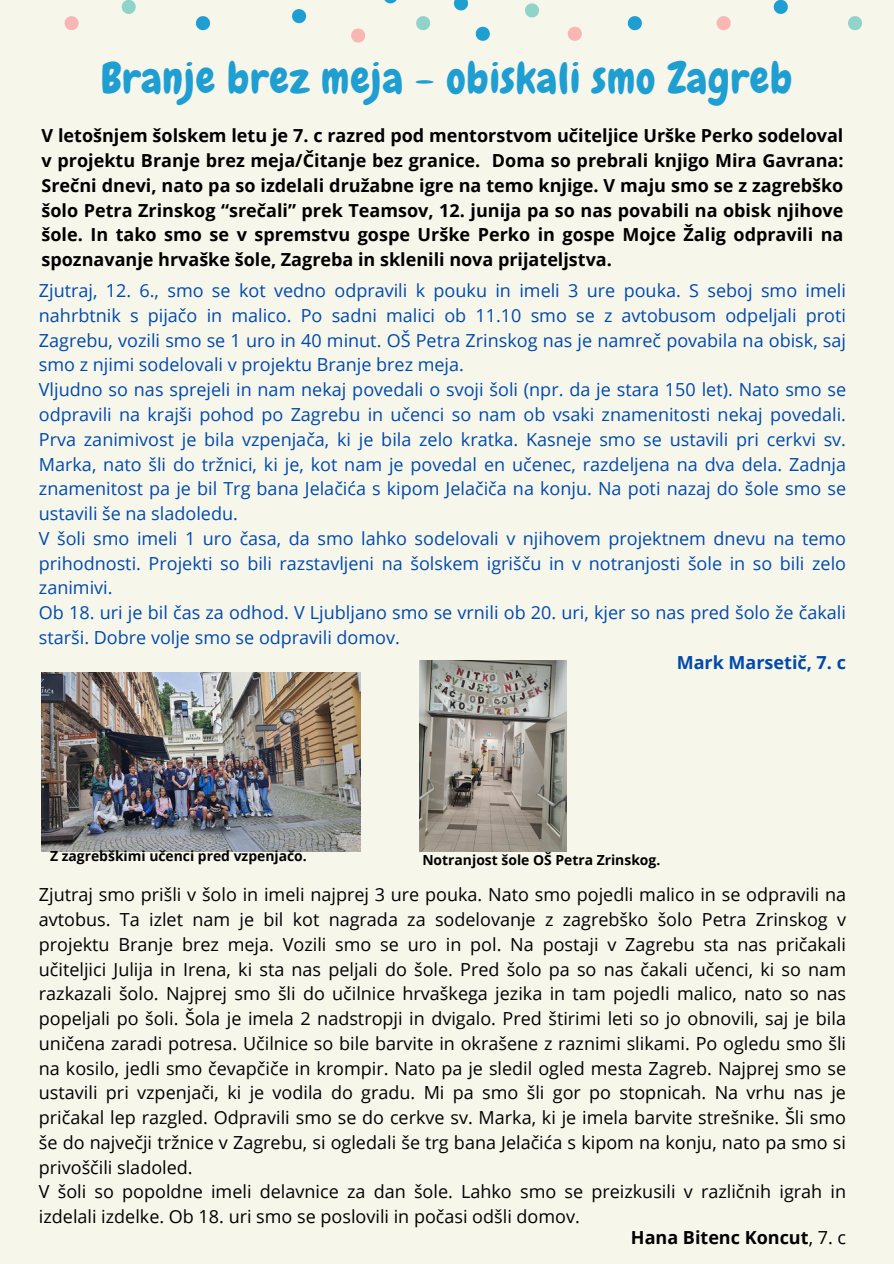
<style>
.page{position:relative;width:894px;height:1264px;background:#fff}
.page>*{position:absolute;margin:0;border:0;box-sizing:border-box;transform-origin:0 0}
.t1{font:43.05px "Chewy";letter-spacing:.02em;color:#1e9ed1}
.t2{font:18px/24.8px "Open Sans";color:#000}
.t3{font:18px "Open Sans";color:#004aad}
.t4{font:700 18px/24.8px "Open Sans";color:#000;text-align:justify}
.t5{font:700 18px "Open Sans";color:#004aad}
.t6{font:700 13.95px "Open Sans";color:#000}
.s1{font-weight:400}
</style>
<div class="page">
<div style="left:0;top:0;width:893px;height:1263px;background:#f7f6eb"></div>
<svg style="left:196px;top:16px;width:14px;height:14px"></svg>
<svg style="left:292px;top:9px;width:14px;height:14px"></svg>
<svg style="left:384px;top:0;width:13px;height:3px"></svg>
<svg style="left:454px;top:0;width:14px;height:10px"></svg>
<svg style="left:65px;top:16px;width:14px;height:14px"></svg>
<svg style="left:351px;top:29px;width:14px;height:14px"></svg>
<svg style="left:416px;top:16px;width:14px;height:14px"></svg>
<svg style="left:122px;top:0;width:14px;height:14px"></svg>
<svg style="left:848px;top:16px;width:13px;height:14px"></svg>
<svg style="left:525px;top:3px;width:14px;height:14px"></svg>
<svg style="left:716px;top:16px;width:14px;height:14px"></svg>
<svg style="left:567px;top:27px;width:14px;height:14px"></svg>
<svg style="left:627px;top:16px;width:14px;height:14px"></svg>
<svg style="left:773px;top:0;width:14px;height:14px"></svg>
<svg style="left:475px;top:27px;width:14px;height:14px"></svg>
<img style="left:41px;top:672px;width:319px;height:179px">
<img style="left:419px;top:660px;width:147px;height:191px">
<h1 class="t1" style="left:101px;top:51px;width:692px">Branje brez meja - obiskali smo Zagreb</h1>
<h2 class="t4" style="left:41px;top:123px;width:803px">V letošnjem šolskem letu je 7. c razred pod mentorstvom učiteljice Urške Perko sodeloval v projektu Branje brez meja/Čitanje bez granice. Doma so prebrali knjigo Mira Gavrana:<br>Srečni dnevi, nato pa so izdelali družabne igre na temo knjige. V maju smo se z zagrebško šolo Petra Zrinskog “srečali” prek Teamsov, 12. junija pa so nas povabili na obisk njihove šole. In tako smo se v spremstvu gospe Urške Perko in gospe Mojce Žalig odpravili na</h2>
<h3 class="t4" style="left:41px;top:247px;width:572px">spoznavanje hrvaške šole, Zagreba in sklenili nova prijateljstva.</h3>
<p class="t3" style="left:39px;top:278px;width:808px">Zjutraj, 12. 6., smo se kot vedno odpravili k pouku in imeli 3 ure pouka. S seboj smo imeli</p>
<p class="t3" style="left:39px;top:303px;width:808px">nahrbtnik s pijačo in malico. Po sadni malici ob 11.10 smo se z avtobusom odpeljali proti</p>
<p class="t3" style="left:39px;top:327px;width:808px">Zagrebu, vozili smo se 1 uro in 40 minut. OŠ Petra Zrinskog nas je namreč povabila na obisk, saj</p>
<p class="t3" style="left:39px;top:352px;width:426px">smo z njimi sodelovali v projektu Branje brez meja.</p>
<p class="t3" style="left:39px;top:377px;width:808px">Vljudno so nas sprejeli in nam nekaj povedali o svoji šoli (npr. da je stara 150 let). Nato smo se</p>
<p class="t3" style="left:39px;top:402px;width:808px">odpravili na krajši pohod po Zagrebu in učenci so nam ob vsaki znamenitosti nekaj povedali.</p>
<p class="t3" style="left:39px;top:426px;width:808px">Prva zanimivost je bila vzpenjača, ki je bila zelo kratka. Kasneje smo se ustavili pri cerkvi sv.</p>
<p class="t3" style="left:39px;top:451px;width:808px">Marka, nato šli do tržnici, ki je, kot nam je povedal en učenec, razdeljena na dva dela. Zadnja</p>
<p class="t3" style="left:39px;top:476px;width:808px">znamenitost pa je bil Trg bana Jelačića s kipom Jelačiča na konju. Na poti nazaj do šole smo se</p>
<p class="t3" style="left:39px;top:501px;width:200px">ustavili še na sladoledu.</p>
<p class="t3" style="left:39px;top:525px;width:808px">V šoli smo imeli 1 uro časa, da smo lahko sodelovali v njihovem projektnem dnevu na temo</p>
<p class="t3" style="left:39px;top:550px;width:808px">prihodnosti. Projekti so bili razstavljeni na šolskem igrišču in v notranjosti šole in so bili zelo</p>
<p class="t3" style="left:39px;top:575px;width:75px">zanimivi.</p>
<p class="t3" style="left:39px;top:600px;width:808px">Ob 18. uri je bil čas za odhod. V Ljubljano smo se vrnili ob 20. uri, kjer so nas pred šolo že čakali</p>
<p class="t3" style="left:39px;top:624px;width:362px">starši. Dobre volje smo se odpravili domov.</p>
<p class="t5" style="left:676px;top:649px;width:171px">Mark Marsetič, 7. c</p>
<p class="t6" style="left:50px;top:846px;width:258px">Z zagrebškimi učenci pred vzpenjačo.</p>
<h3 class="t6" style="left:422px;top:850px;width:239px">Notranjost šole OŠ Petra Zrinskog.</h3>
<p class="t2" style="left:39px;top:881px;width:808px">Zjutraj smo prišli v šolo in imeli najprej 3 ure pouka. Nato smo pojedli malico in se odpravili na avtobus. Ta izlet nam je bil kot nagrada za sodelovanje z zagrebško šolo Petra Zrinskog v projektu Branje brez meja. Vozili smo se uro in pol. Na postaji v Zagrebu sta nas pričakali učiteljici Julija in Irena, ki sta nas peljali do šole. Pred šolo pa so nas čakali učenci, ki so nam razkazali šolo. Najprej smo šli do učilnice hrvaškega jezika in tam pojedli malico, nato so nas popeljali po šoli. Šola je imela 2 nadstropji in dvigalo. Pred štirimi leti so jo obnovili, saj je bila uničena zaradi potresa. Učilnice so bile barvite in okrašene z raznimi slikami. Po ogledu smo šli na kosilo, jedli smo čevapčiče in krompir. Nato pa je sledil ogled mesta Zagreb. Najprej smo se ustavili pri vzpenjači, ki je vodila do gradu. Mi pa smo šli gor po stopnicah. Na vrhu nas je pričakal lep razgled. Odpravili smo se do cerkve sv. Marka, ki je imela barvite strešnike. Šli smo še do največji tržnice v Zagrebu, si ogledali še trg bana Jelačića s kipom na konju, nato pa smo si privoščili sladoled.<br>V šoli so popoldne imeli delavnice za dan šole. Lahko smo se preizkusili v različnih igrah in izdelali izdelke. Ob 18. uri smo se poslovili in počasi odšli domov.</p>
<p class="t4" style="left:630px;top:1224px;width:217px">Hana Bitenc Koncut<span class="s1">, 7. c</span></p>
</div>
